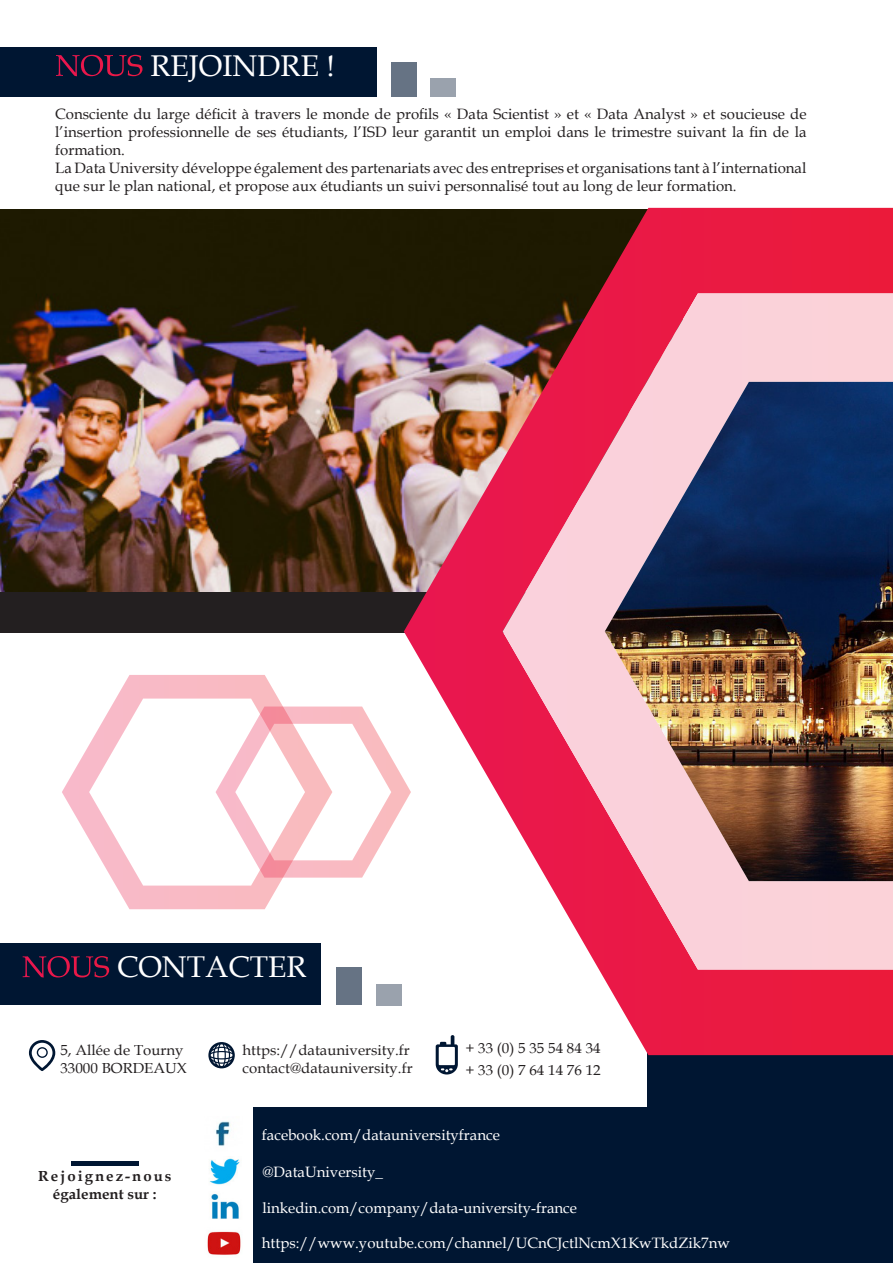
<style>
.page{position:relative;width:893px;height:1263px;background:#fff}
.page>*{position:absolute;margin:0;border:0;box-sizing:border-box;transform-origin:0 0}
.t1{font:30px "Book Antiqua";color:#fff}
.t2{font:15px/18px "Book Antiqua";color:#231f20;text-align:justify}
.t3{font:15px "Book Antiqua";color:#fff}
.t4{font:14.55px "Book Antiqua";color:#231f20}
.t5{font:700 14.55px/18px "Book Antiqua";letter-spacing:.135em;color:#231f20;text-align:center}
</style>
<div class="page">
<div style="left:648px;top:1042px;width:245px;height:221px;background:#001632"></div>
<div style="left:253px;top:1107px;width:640px;height:156px;background:#001632"></div>
<img style="left:209px;top:1158px;width:31px;height:27px">
<img style="left:210px;top:1194px;width:29px;height:25px">
<img style="left:207px;top:1231px;width:34px;height:24px">
<img style="left:215px;top:1121px;width:16px;height:26px">
<div style="left:0;top:209px;width:682px;height:424px;background:#231f20"></div>
<img style="left:0;top:209px;width:404px;height:383px">
<svg style="left:62px;top:675px;width:221px;height:234px"></svg>
<svg style="left:216px;top:706px;width:188px;height:172px"></svg>
<svg style="left:29px;top:1040px;width:26px;height:31px"></svg>
<svg style="left:208px;top:1042px;width:27px;height:26px"></svg>
<svg style="left:436px;top:1055px;width:22px;height:19px"></svg>
<svg style="left:404px;top:208px;width:489px;height:847px"></svg>
<svg style="left:503px;top:293px;width:390px;height:676px;background:#e98398"></svg>
<img style="left:605px;top:382px;width:288px;height:499px">
<div style="left:0;top:47px;width:377px;height:50px;background:#001632"></div>
<div style="left:391px;top:62px;width:25px;height:35px;background:#667384"></div>
<div style="left:431px;top:78px;width:25px;height:19px;background:#9aa2ad"></div>
<div style="left:0;top:943px;width:320px;height:62px;background:#001632"></div>
<div style="left:336px;top:967px;width:25px;height:38px;background:#667384"></div>
<div style="left:376px;top:984px;width:25px;height:21px;background:#9aa2ad"></div>
<div style="left:71px;top:1161px;width:67px;height:5px;background:#001632"></div>
<p class="t1" style="left:55px;top:45px;width:281px">NOUS REJOINDRE !</p>
<p class="t2" style="left:55px;top:104px;width:753px">Consciente du large déficit à travers le monde de profils « Data Scientist » et « Data Analyst » et soucieuse de l’insertion professionnelle de ses étudiants, l’ISD leur garantit un emploi dans le trimestre suivant la fin de la formation.</p>
<p class="t2" style="left:55px;top:158px;width:753px">La Data University développe également des partenariats avec des entreprises et organisations tant à l’international que sur le plan national, et propose aux étudiants un suivi personnalisé tout au long de leur formation.</p>
<p class="t1" style="left:22px;top:946px;width:286px">NOUS CONTACTER</p>
<p class="t4" style="left:60px;top:1040px;width:125px">5, Allée de Tourny</p>
<p class="t4" style="left:60px;top:1058px;width:128px">33000 BORDEAUX</p>
<p class="t4" style="left:242px;top:1040px;width:169px">https://datauniversity.fr</p>
<p class="t4" style="left:242px;top:1058px;width:172px">contact@datauniversity.fr</p>
<p class="t4" style="left:465px;top:1038px;width:137px">+ 33 (0) 5 35 54 84 34</p>
<p class="t4" style="left:465px;top:1060px;width:137px">+ 33 (0) 7 64 14 76 12</p>
<p class="t5" style="left:38px;top:1167px;width:135px">Rejoignez-nous également sur :</p>
<p class="t3" style="left:262px;top:1124px;width:240px">facebook.com/datauniversityfrance</p>
<p class="t3" style="left:262px;top:1162px;width:122px">@DataUniversity_</p>
<p class="t3" style="left:262px;top:1197px;width:316px">linkedin.com/company/data-university-france</p>
<p class="t3" style="left:262px;top:1232px;width:470px">https://www.youtube.com/channel/UCnCJctlNcmX1KwTkdZik7nw</p>
</div>
